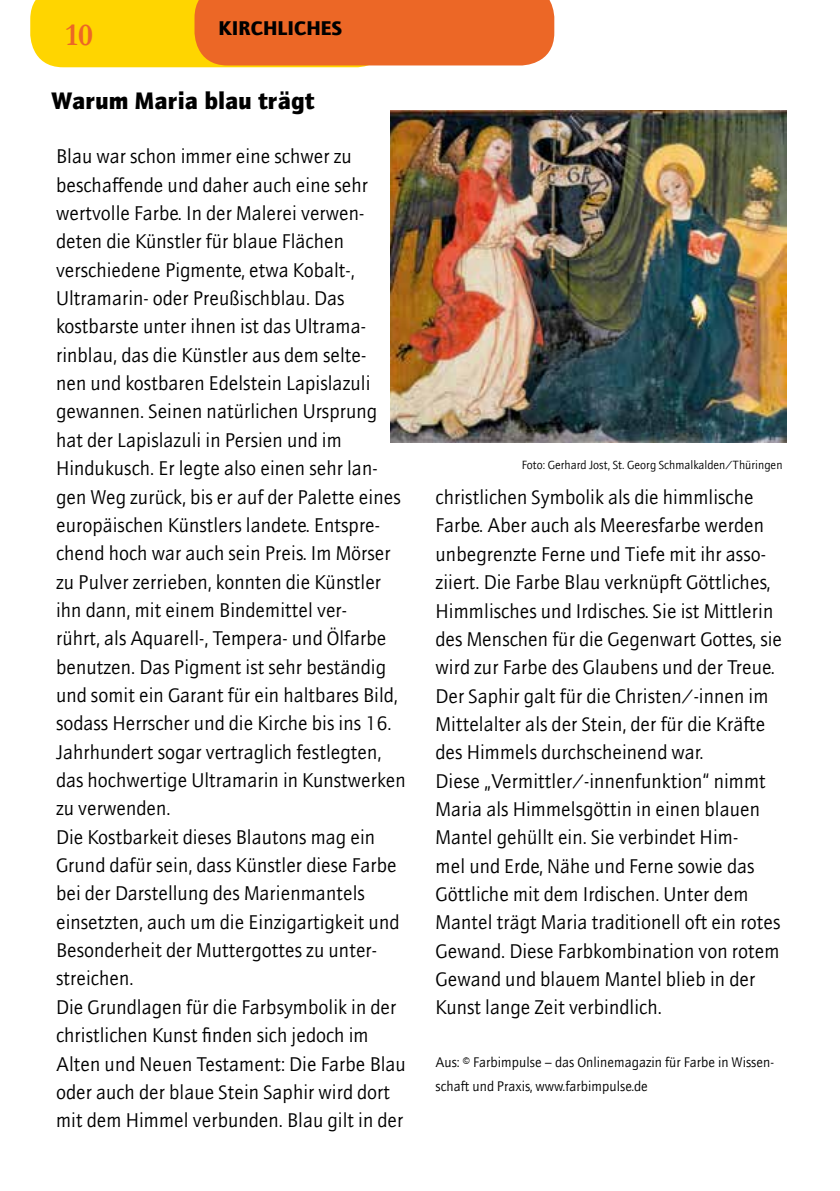
<style>
.page{position:relative;width:840px;height:1191px;background:#fff}
.page>*{position:absolute;margin:0;border:0;box-sizing:border-box;transform-origin:0 0}
.t1{font:700 32px "Garamond";color:#ec6726}
.t2{font:900 24px "AT Quay Sans";color:#000}
.t3{font:20px/28.4px "AT Quay Sans";color:#000}
.t4{font:900 20px "AT Quay Sans";color:#000}
.t5{font:14px/24px "AT Quay Sans";color:#000}
.t6{font:12px "AT Quay Sans";color:#000}
</style>
<div class="page">
<svg style="left:30px;top:0;width:524px;height:67px"></svg>
<img style="left:390px;top:110px;width:395px;height:332px">
<h1 class="t1" style="left:66px;top:13px;width:29px">10</h1>
<p class="t4" style="left:218px;top:16px;width:125px">KIRCHLICHES</p>
<p class="t2" style="left:51px;top:86px;width:265px">Warum Maria blau trägt</p>
<p class="t3" style="left:56px;top:142px;width:351px">Blau war schon immer eine schwer zu beschaffende und daher auch eine sehr wertvolle Farbe. In der Malerei verwen&shy;deten die Künstler für blaue Flächen verschiedene Pigmente, etwa Kobalt-, Ultramarin- oder Preußischblau. Das kostbarste unter ihnen ist das Ultrama&shy;rinblau, das die Künstler aus dem selte-<br>nen und kostbaren Edelstein Lapislazuli gewannen. Seinen natürlichen Ursprung hat der Lapislazuli in Persien und im Hindukusch. Er legte also einen sehr lan&shy;gen Weg zurück, bis er auf der Palette eines europäischen Künstlers landete. Entspre&shy;chend hoch war auch sein Preis. Im Mörser zu Pulver zerrieben, konnten die Künstler ihn dann, mit einem Bindemittel ver-<br>rührt, als Aquarell-, Tempera- und Ölfarbe benutzen. Das Pigment ist sehr beständig und somit ein Garant für ein haltbares Bild, sodass Herrscher und die Kirche bis ins 16.<br>Jahrhundert sogar vertraglich festlegten, das hochwertige Ultramarin in Kunstwerken zu verwenden.<br>Die Kostbarkeit dieses Blautons mag ein Grund dafür sein, dass Künstler diese Farbe bei der Darstellung des Marienmantels einsetzten, auch um die Einzigartigkeit und Besonderheit der Muttergottes zu unter&shy;streichen.<br>Die Grundlagen für die Farbsymbolik in der christlichen Kunst finden sich jedoch im Alten und Neuen Testament: Die Farbe Blau oder auch der blaue Stein Saphir wird dort mit dem Himmel verbunden. Blau gilt in der</p>
<p class="t6" style="left:521px;top:457px;width:262px">Foto: Gerhard Jost, St. Georg Schmalkalden/Thüringen</p>
<p class="t3" style="left:435px;top:483px;width:348px">christlichen Symbolik als die himmlische Farbe. Aber auch als Meeresfarbe werden unbegrenzte Ferne und Tiefe mit ihr asso&shy;ziiert. Die Farbe Blau verknüpft Göttliches, Himmlisches und Irdisches. Sie ist Mittlerin des Menschen für die Gegenwart Gottes, sie wird zur Farbe des Glaubens und der Treue.<br>Der Saphir galt für die Christen/-innen im Mittelalter als der Stein, der für die Kräfte des Himmels durchscheinend war.<br>Diese „Vermittler/-innenfunktion“ nimmt Maria als Himmelsgöttin in einen blauen Mantel gehüllt ein. Sie verbindet Him-<br>mel und Erde, Nähe und Ferne sowie das Göttliche mit dem Irdischen. Unter dem Mantel trägt Maria traditionell oft ein rotes Gewand. Diese Farbkombination von rotem Gewand und blauem Mantel blieb in der Kunst lange Zeit verbindlich.</p>
<p class="t5" style="left:435px;top:1050px;width:340px">Aus: © Farbimpulse – das Onlinemagazin für Farbe in Wissen&shy;schaft und Praxis, www.farbimpulse.de</p>
</div>
